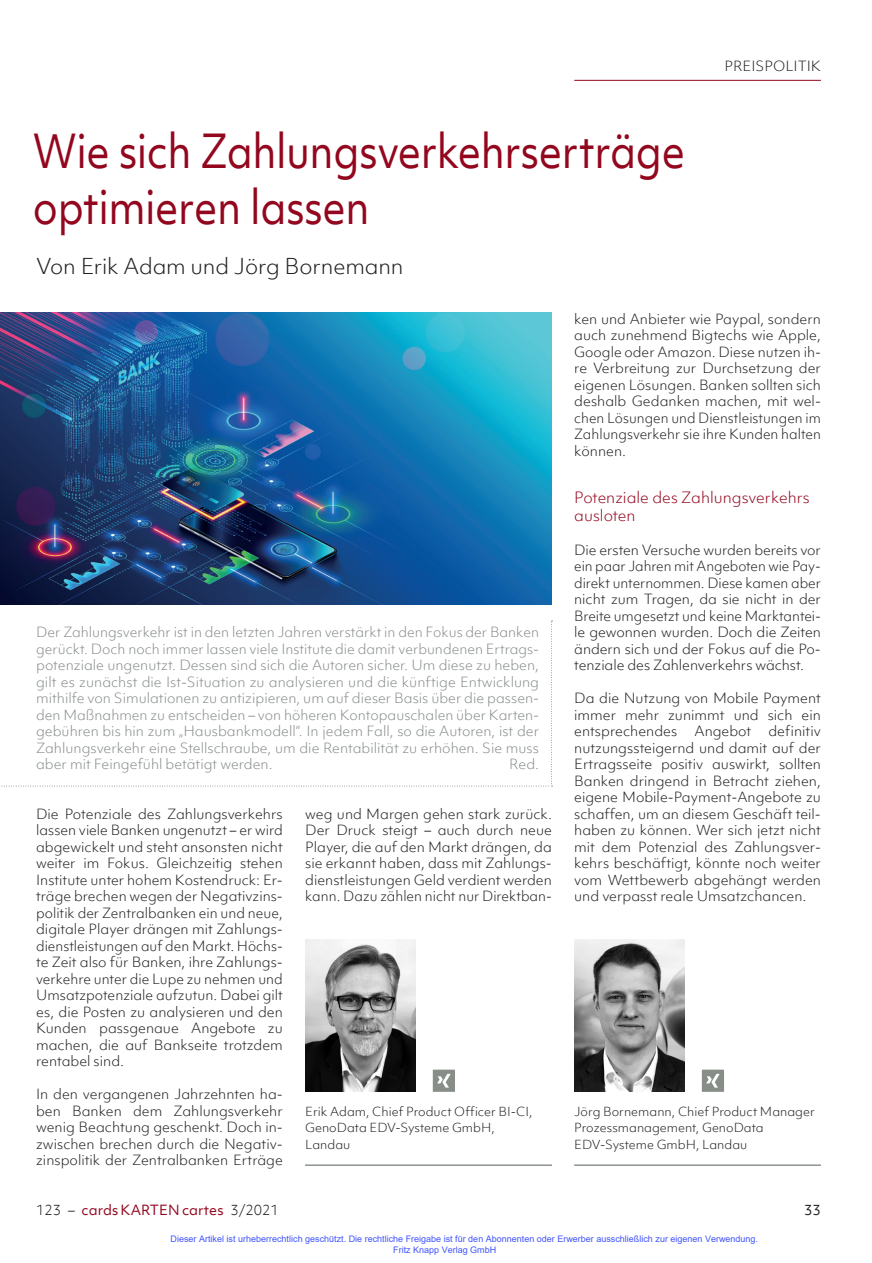
<style>
.page{position:relative;width:872px;height:1263px;background:#fff}
.page>*{position:absolute;margin:0;border:0;box-sizing:border-box;transform-origin:0 0}
.t1{font:45px/55.5px "Objektiv Mk 1";letter-spacing:-.01em;color:#93071e;scale:.88 1}
.t2{font:300 21px "Objektiv Mk 1";letter-spacing:-.005em;color:#231f20}
.t3{font:300 15px/18px "Objektiv Mk 1";color:#93071e}
.t4{font:300 13.5px/16.5px "Objektiv Mk 1";color:#231f20;text-align:justify}
.t5{font:300 13.5px/16.5px "Objektiv Mk 1";color:#878e88;text-align:justify}
.t6{font:13.5px "Objektiv Mk 1";color:#93071e}
.t7{font:13.5px "Objektiv Mk 1";color:#231f20}
.t8{font:300 12px/16.5px "Objektiv Mk 1";color:#231f20}
.t9{font:9px/10.8px "Arial";color:#4054ff}
.s1{font-weight:300;color:#231f20}
</style>
<div class="page">
<hr style="left:574px;top:80px;width:247px;height:1px;background:#93071e">
<img style="left:0;top:313px;width:552px;height:291px">
<svg style="left:1px;top:621px;width:551px;height:166px"></svg>
<hr style="left:574px;top:1165px;width:247px;height:1px;background:#878e88">
<img style="left:574px;top:940px;width:111px;height:152px">
<svg style="left:702px;top:1070px;width:22px;height:22px"></svg>
<hr style="left:305px;top:1165px;width:247px;height:1px;background:#878e88">
<img style="left:305px;top:940px;width:111px;height:152px">
<svg style="left:433px;top:1070px;width:22px;height:22px"></svg>
<h1 class="t1" style="left:33px;top:123px;width:743px">Wie sich Zahlungsverkehrserträge optimieren lassen</h1>
<h2 class="t2" style="left:36px;top:252px;width:369px">Von Erik Adam und Jörg Bornemann</h2>
<p class="t4" style="left:724px;top:58px;width:98px">PREISPOLITIK</p>
<p class="t5" style="left:36px;top:624px;width:504px">Der Zahlungsverkehr ist in den letzten Jahren verstärkt in den Fokus der Banken gerückt. Doch noch immer lassen viele Institute die damit verbundenen Ertrags&shy;potenziale ungenutzt. Dessen sind sich die Autoren sicher. Um diese zu heben, gilt es zunächst die Ist-Situation zu analysieren und die künftige Entwicklung mithilfe von Simulationen zu antizipieren, um auf dieser Basis über die passen&shy;den Maßnahmen zu entscheiden – von höheren Kontopauschalen über Karten&shy;gebühren bis hin zum „Hausbankmodell“. In jedem Fall, so die Autoren, ist der Zahlungsverkehr eine Stellschraube, um die Rentabilität zu erhöhen. Sie muss aber mit Feingefühl betätigt werden.</p>
<p class="t5" style="left:509px;top:756px;width:31px">Red.</p>
<p class="t4" style="left:36px;top:805px;width:248px">Die Potenziale des Zahlungsverkehrs lassen viele Banken ungenutzt – er wird abgewickelt und steht ansonsten nicht weiter im Fokus. Gleichzeitig stehen Institute unter hohem Kostendruck: Er&shy;träge brechen wegen der Negativzins&shy;politik der Zentralbanken ein und neue, digitale Player drängen mit Zahlungs&shy;dienstleistungen auf den Markt. Höchs&shy;te Zeit also für Banken, ihre Zahlungs&shy;verkehre unter die Lupe zu nehmen und Umsatzpotenziale aufzutun. Dabei gilt es, die Posten zu analysieren und den Kunden passgenaue Angebote zu machen, die auf Bankseite trotzdem rentabel sind.</p>
<p class="t4" style="left:36px;top:1086px;width:248px">In den vergangenen Jahrzehnten ha&shy;ben Banken dem Zahlungsverkehr wenig Beachtung geschenkt. Doch in&shy;zwischen brechen durch die Negativ&shy;zinspolitik der Zentralbanken Erträge</p>
<p class="t4" style="left:305px;top:805px;width:248px">weg und Margen gehen stark zurück.<br>Der Druck steigt – auch durch neue Player, die auf den Markt drängen, da sie erkannt haben, dass mit Zahlungs&shy;dienstleistungen Geld verdient werden kann. Dazu zählen nicht nur Direktban-</p>
<p class="t8" style="left:305px;top:1103px;width:229px">Erik Adam, Chief Product Officer BI-CI,<br>GenoData EDV-Systeme GmbH,<br>Landau</p>
<p class="t4" style="left:574px;top:310px;width:248px">ken und Anbieter wie Paypal, sondern auch zunehmend Bigtechs wie Apple, Google oder Amazon. Diese nutzen ih&shy;re Verbreitung zur Durchsetzung der eigenen Lösungen. Banken sollten sich deshalb Gedanken machen, mit wel&shy;chen Lösungen und Dienstleistungen im Zahlungsverkehr sie ihre Kunden halten können.</p>
<p class="t3" style="left:574px;top:489px;width:237px">Potenziale des Zahlungsverkehrs ausloten</p>
<p class="t4" style="left:574px;top:541px;width:248px">Die ersten Versuche wurden bereits vor ein paar Jahren mit Angeboten wie Pay&shy;direkt unternommen. Diese kamen aber nicht zum Tragen, da sie nicht in der Breite umgesetzt und keine Marktantei&shy;le gewonnen wurden. Doch die Zeiten ändern sich und der Fokus auf die Po&shy;tenziale des Zahlenverkehrs wächst.</p>
<p class="t4" style="left:574px;top:690px;width:248px">Da die Nutzung von Mobile Payment immer mehr zunimmt und sich ein -entsprechendes</p>
<p class="t4" style="left:574px;top:723px;width:248px;text-indent:194px">definitiv nutzungssteigernd und damit auf der Ertragsseite positiv auswirkt, sollten Banken dringend in Betracht ziehen, eigene Mobile-Payment-Angebote zu schaffen, um an diesem Geschäft teil&shy;haben zu können. Wer sich jetzt nicht mit dem Potenzial des Zahlungsver&shy;kehrs beschäftigt, könnte noch weiter vom Wettbewerb abgehängt werden und verpasst reale Umsatzchancen.</p>
<p class="t4" style="left:694px;top:723px;width:58px">Angebot</p>
<p class="t8" style="left:574px;top:1103px;width:242px">Jörg Bornemann, Chief Product Manager<br>Prozessmanagement, GenoData<br>EDV-Systeme GmbH, Landau</p>
<p class="t6" style="left:36px;top:1200px;width:244px"><span class="s1">123 –</span> cards KARTEN cartes <span class="s1">3/2021</span></p>
<p class="t7" style="left:804px;top:1200px;width:18px">33</p>
<p class="t9" style="left:393px;top:1233px;width:366px;text-indent:-223px">Dieser Artikel ist urheberrechtlich geschützt. Die rechtliche Freigabe ist für den Abonnenten oder Erwerber ausschließlich zur eigenen Verwendung.<br>Fritz Knapp Verlag GmbH</p>
</div>
